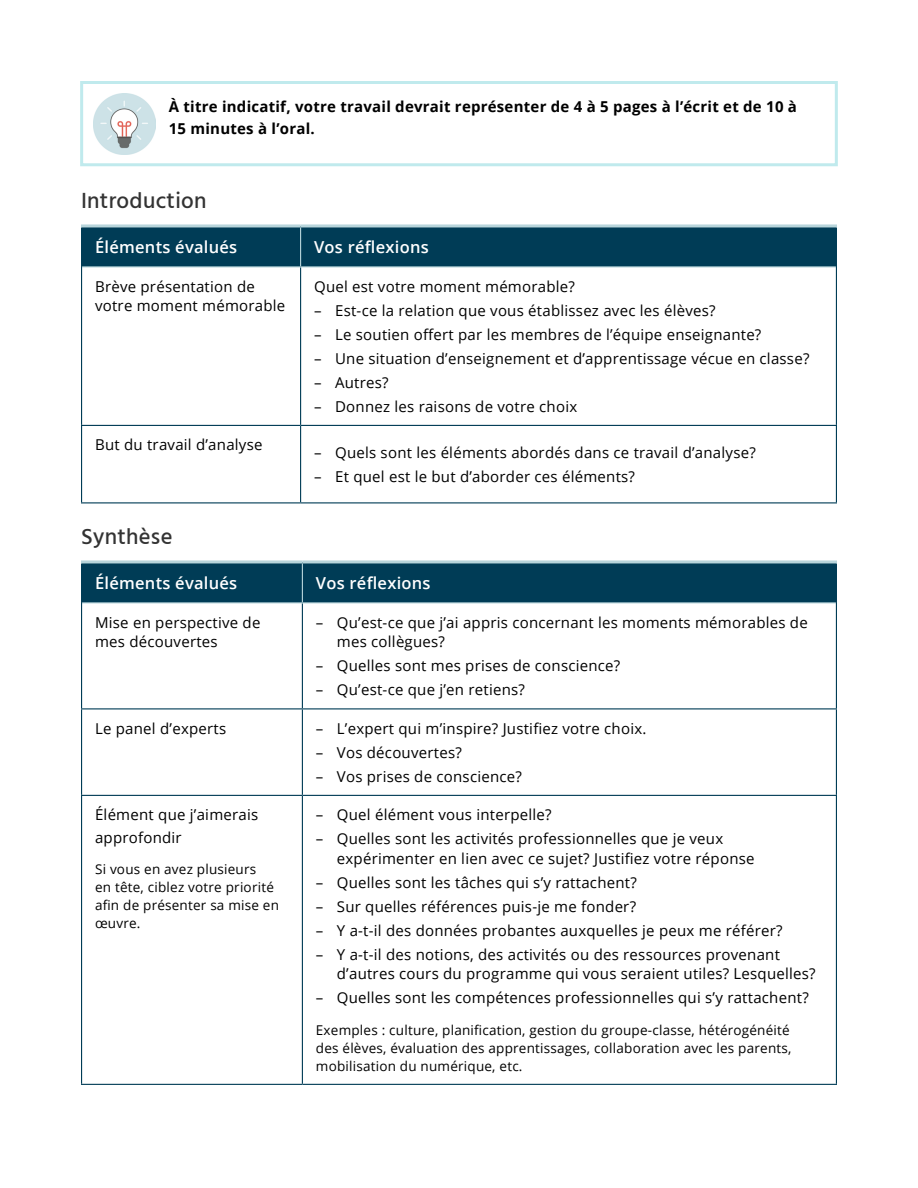
<style>
.page{position:relative;width:918px;height:1188px;background:#fff}
.page>*{position:absolute;margin:0;border:0;box-sizing:border-box;transform-origin:0 0}
.t1{font:500 22.5px "Hind Siliguri";letter-spacing:.015em;color:#333}
.T_encadre{font:600 16.5px "Open Sans";letter-spacing:.015em;color:#fff}
.Enum_encadre{font:15px/19.5px "Open Sans";letter-spacing:.015em;color:#000}
.P_encadre{font:15px/19.5px "Open Sans";letter-spacing:.015em;color:#000}
.P_encadre-2{font:700 15px/22.5px "Open Sans";letter-spacing:.015em;color:#000}
.note_encadre{font:13.5px/18px "Open Sans";letter-spacing:.015em;color:#000}
</style>
<div class="page">
<div style="left:82px;top:227px;width:754px;height:39px;background:#003c56"></div>
<hr style="left:300px;top:227px;width:1px;height:39px;background:#b8d5db">
<hr style="left:81px;top:227px;width:1px;height:40px;background:#003c56">
<hr style="left:836px;top:227px;width:1px;height:40px;background:#003c56">
<hr style="left:82px;top:266px;width:219px;height:2px;background:#b8d5db">
<hr style="left:301px;top:266px;width:535px;height:2px;background:#b8d5db">
<hr style="left:81px;top:224px;width:220px;height:3px;background:#b8d5db">
<hr style="left:301px;top:224px;width:536px;height:3px;background:#b8d5db">
<hr style="left:81px;top:267px;width:1px;height:158px;background:#003c56">
<hr style="left:300px;top:268px;width:1px;height:157px;background:#003c56">
<hr style="left:836px;top:267px;width:1px;height:158px;background:#003c56">
<hr style="left:81px;top:425px;width:220px;height:1px;background:#003c56">
<hr style="left:81px;top:426px;width:1px;height:76px;background:#003c56">
<hr style="left:301px;top:425px;width:536px;height:1px;background:#003c56">
<hr style="left:300px;top:426px;width:1px;height:76px;background:#003c56">
<hr style="left:836px;top:426px;width:1px;height:76px;background:#003c56">
<hr style="left:81px;top:502px;width:220px;height:1px;background:#003c56">
<hr style="left:301px;top:502px;width:536px;height:1px;background:#003c56">
<div style="left:82px;top:563px;width:754px;height:39px;background:#003c56"></div>
<hr style="left:302px;top:563px;width:1px;height:39px;background:#b8d5db">
<hr style="left:81px;top:563px;width:1px;height:40px;background:#003c56">
<hr style="left:836px;top:563px;width:1px;height:40px;background:#003c56">
<hr style="left:82px;top:602px;width:220px;height:1px;background:#b8d5db">
<hr style="left:302px;top:602px;width:534px;height:1px;background:#b8d5db">
<hr style="left:81px;top:560px;width:221px;height:3px;background:#b8d5db">
<hr style="left:302px;top:560px;width:535px;height:3px;background:#b8d5db">
<hr style="left:81px;top:603px;width:1px;height:105px;background:#003c56">
<hr style="left:302px;top:603px;width:1px;height:105px;background:#003c56">
<hr style="left:836px;top:603px;width:1px;height:105px;background:#003c56">
<hr style="left:81px;top:708px;width:221px;height:1px;background:#003c56">
<hr style="left:81px;top:709px;width:1px;height:86px;background:#003c56">
<hr style="left:302px;top:708px;width:535px;height:1px;background:#003c56">
<hr style="left:302px;top:709px;width:1px;height:86px;background:#003c56">
<hr style="left:836px;top:709px;width:1px;height:86px;background:#003c56">
<hr style="left:81px;top:795px;width:221px;height:1px;background:#003c56">
<hr style="left:81px;top:796px;width:1px;height:288px;background:#003c56">
<hr style="left:302px;top:795px;width:535px;height:1px;background:#003c56">
<hr style="left:302px;top:796px;width:1px;height:288px;background:#003c56">
<hr style="left:836px;top:796px;width:1px;height:288px;background:#003c56">
<hr style="left:81px;top:1084px;width:221px;height:1px;background:#003c56">
<hr style="left:302px;top:1084px;width:535px;height:1px;background:#003c56">
<div style="left:80px;top:81px;width:758px;height:85px;border:3px solid #c0eaed"></div>
<img style="left:94px;top:93px;width:61px;height:62px">
<p class="P_encadre-2" style="left:169px;top:95px;width:630px">À titre indicatif, votre travail devrait représenter de 4 à 5 pages à l’écrit et de 10 à<br>15 minutes à l’oral.</p>
<h2 class="t1" style="left:81px;top:184px;width:127px">Introduction</h2>
<p class="T_encadre" style="left:95px;top:235px;width:144px">Éléments évalués</p>
<p class="T_encadre" style="left:314px;top:235px;width:116px">Vos réflexions</p>
<p class="P_encadre" style="left:95px;top:276px;width:192px">Brève présentation de votre moment mémorable</p>
<p class="P_encadre" style="left:314px;top:276px;width:262px">Quel est votre moment mémorable?</p>
<p class="Enum_encadre" style="left:314px;top:300px;width:403px">– Est-ce la relation que vous établissez avec les élèves?</p>
<p class="Enum_encadre" style="left:314px;top:324px;width:449px">– Le soutien offert par les membres de l’équipe enseignante?</p>
<p class="Enum_encadre" style="left:314px;top:348px;width:497px">– Une situation d’enseignement et d’apprentissage vécue en classe?</p>
<p class="Enum_encadre" style="left:314px;top:372px;width:76px">– Autres?</p>
<p class="Enum_encadre" style="left:314px;top:396px;width:265px">– Donnez les raisons de votre choix</p>
<p class="Enum_encadre" style="left:95px;top:435px;width:169px">But du travail d’analyse</p>
<p class="Enum_encadre" style="left:314px;top:442px;width:443px">– Quels sont les éléments abordés dans ce travail d’analyse?</p>
<p class="Enum_encadre" style="left:314px;top:466px;width:322px">– Et quel est le but d’aborder ces éléments?</p>
<h2 class="t1" style="left:81px;top:520px;width:93px">Synthèse</h2>
<p class="T_encadre" style="left:95px;top:571px;width:144px">Éléments évalués</p>
<p class="T_encadre" style="left:316px;top:571px;width:116px">Vos réflexions</p>
<p class="P_encadre" style="left:95px;top:612px;width:167px">Mise en perspective de mes découvertes</p>
<p class="Enum_encadre" style="left:337px;top:612px;width:472px;text-indent:-21px">– Qu’est-ce que j’ai appris concernant les moments mémorables de mes collègues?</p>
<p class="Enum_encadre" style="left:316px;top:656px;width:306px">– Quelles sont mes prises de conscience?</p>
<p class="Enum_encadre" style="left:316px;top:680px;width:211px">– Qu’est-ce que j’en retiens?</p>
<p class="Enum_encadre" style="left:95px;top:718px;width:133px">Le panel d’experts</p>
<p class="Enum_encadre" style="left:316px;top:718px;width:332px">– L’expert qui m’inspire? Justifiez votre choix.</p>
<p class="Enum_encadre" style="left:316px;top:742px;width:147px">– Vos découvertes?</p>
<p class="Enum_encadre" style="left:316px;top:766px;width:208px">– Vos prises de conscience?</p>
<p class="Enum_encadre" style="left:95px;top:803px;width:165px;line-height:22.5px">Élément que j’aimerais approfondir</p>
<p class="note_encadre" style="left:95px;top:860px;width:186px">Si vous en avez plusieurs<br>en tête, ciblez votre priorité afin de présenter sa mise en œuvre.</p>
<p class="Enum_encadre" style="left:316px;top:805px;width:237px">– Quel élément vous interpelle?</p>
<p class="Enum_encadre" style="left:337px;top:829px;width:419px;text-indent:-21px">– Quelles sont les activités professionnelles que je veux expérimenter en lien avec ce sujet? Justifiez votre réponse</p>
<p class="Enum_encadre" style="left:316px;top:872px;width:322px">– Quelles sont les tâches qui s’y rattachent?</p>
<p class="Enum_encadre" style="left:316px;top:896px;width:322px">– Sur quelles références puis-je me fonder?</p>
<p class="Enum_encadre" style="left:316px;top:920px;width:468px">– Y a-t-il des données probantes auxquelles je peux me référer?</p>
<p class="Enum_encadre" style="left:337px;top:944px;width:480px;text-indent:-21px">– Y a-t-il des notions, des activités ou des ressources provenant d’autres cours du programme qui vous seraient utiles? Lesquelles?</p>
<p class="Enum_encadre" style="left:316px;top:988px;width:494px">– Quelles sont les compétences professionnelles qui s’y rattachent?</p>
<p class="note_encadre" style="left:316px;top:1021px;width:477px">Exemples : culture, planification, gestion du groupe-classe, hétérogénéité des élèves, évaluation des apprentissages, collaboration avec les parents, mobilisation du numérique, etc.</p>
</div>
